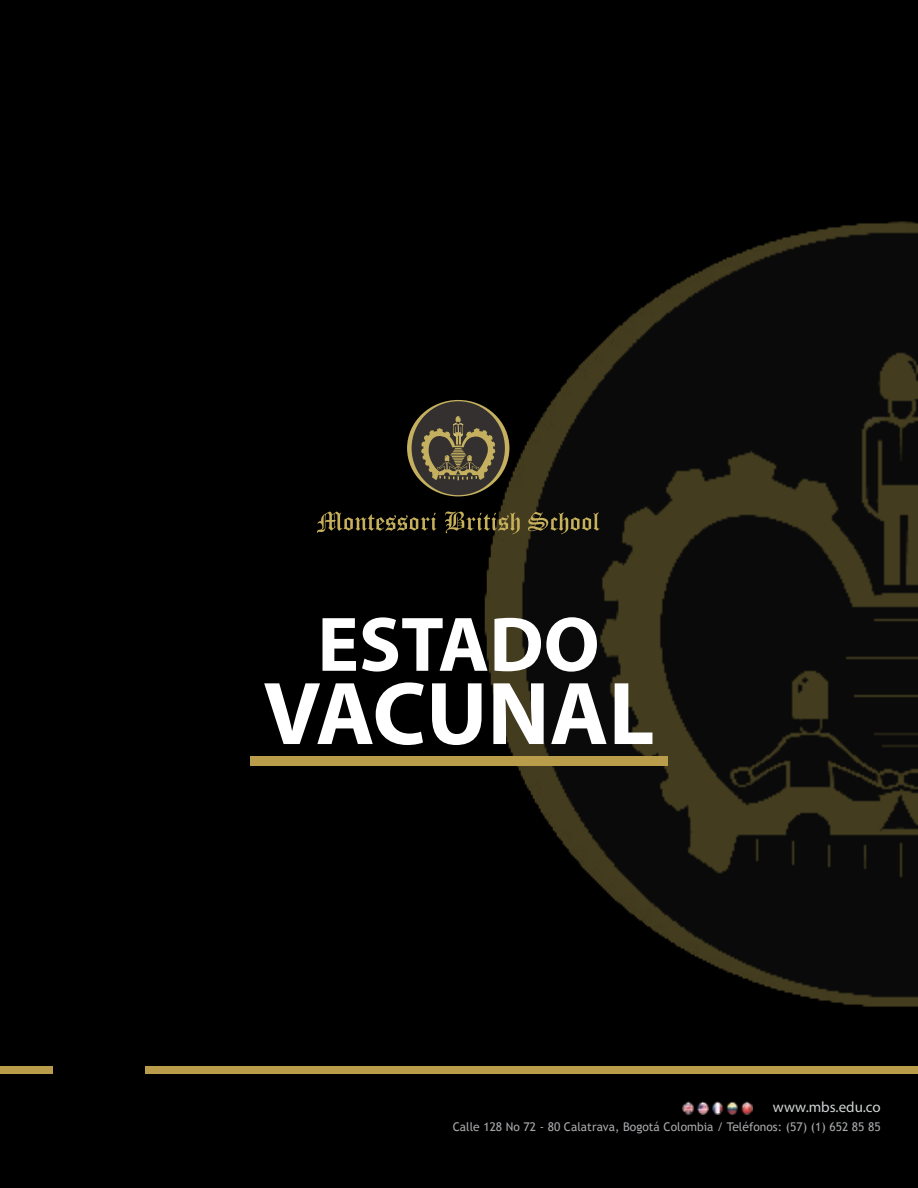
<style>
.page{position:relative;width:918px;height:1188px;background:#fff}
.page>*{position:absolute;margin:0;border:0;box-sizing:border-box;transform-origin:0 0}
.t1{font:700 90px "Myriad Pro";color:#fff}
.t2{font:700 78px "Myriad Pro";color:#fff}
.t3{font:15px "Myriad Pro";color:#d1d3d4}
.t4{font:12px "Trebuchet MS";color:#a7a9ac}
</style>
<div class="page">
<img style="left:0;top:0;width:918px;height:1181px">
<div style="left:0;top:1066px;width:52px;height:8px;background:#b99d4b"></div>
<div style="left:145px;top:1066px;width:773px;height:8px;background:#b99d4b"></div>
<img style="left:683px;top:1102px;width:69px;height:12px">
<div style="left:250px;top:756px;width:418px;height:9px;background:#b99d4b"></div>
<svg style="left:407px;top:400px;width:102px;height:96px"></svg>
<div style="left:412px;top:401px;width:93px;height:94px;background:#33302f;border-radius:50%"></div>
<svg style="left:421px;top:416px;width:74px;height:64px"></svg>
<svg style="left:317px;top:512px;width:119px;height:21px;background:#39321a"></svg>
<svg style="left:445px;top:512px;width:75px;height:22px;background:#494121"></svg>
<svg style="left:528px;top:512px;width:71px;height:22px;background:#463e23"></svg>
<h2 class="t2" style="left:317px;top:594px;width:284px">ESTADO</h2>
<h1 class="t1" style="left:263px;top:655px;width:393px">VACUNAL</h1>
<p class="t3" style="left:773px;top:1098px;width:110px">www.mbs.edu.co</p>
<p class="t4" style="left:453px;top:1119px;width:430px">Calle 128 No 72 - 80 Calatrava, Bogotá Colombia / Teléfonos: (57) (1) 652 85 85</p>
</div>
